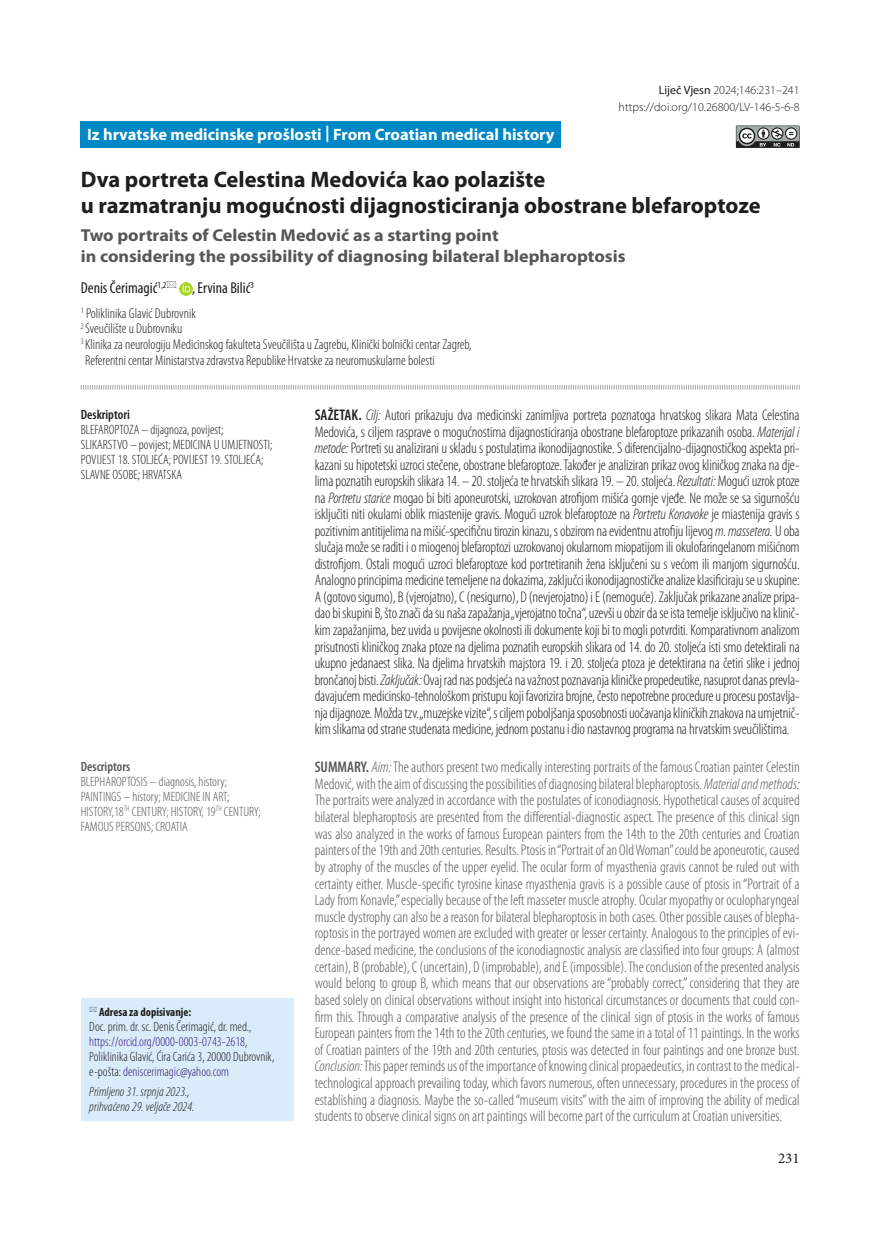
<style>
.page{position:relative;width:872px;height:1234px;background:#fff}
.page>*{position:absolute;margin:0;border:0;box-sizing:border-box;transform-origin:0 0}
.t1{font:700 22.5px/25.5px "Myriad Pro";color:#1f1e1f}
.t2{font:700 17.25px/20.2px "Myriad Pro";color:#565557;scale:1.05 1}
.t3{font:700 16.5px "Myriad Pro";color:#fff}
.t4{font:condensed 15.75px "Myriad Pro";color:#1f1e1f}
.t5{font:300 condensed 15.45px/16.6px "Myriad Pro";color:#565557;text-align:justify}
.t6{font:300 condensed 15.45px/16.5px "Myriad Pro";letter-spacing:-.01em;color:#1f1e1f;text-align:justify}
.t7{font:15px "Minion Pro";color:#1f1e1f}
.t8{font:300 condensed 14.25px "Myriad Pro";color:#1f1e1f}
.t9{font:300 condensed 13.5px/15px "Myriad Pro";color:#1f1e1f}
.t10{font:300 condensed 13.5px/15px "Myriad Pro";color:#565557}
.t11{font:italic 300 condensed 13.5px/15px "Myriad Pro";color:#1f1e1f}
.t12{font:600 condensed 13.5px "Myriad Pro";color:#1f1e1f}
.t13{font:600 condensed 13.5px "Myriad Pro";color:#565557}
.t14{font:300 12px/16.5px "Myriad Pro";color:#1f1e1f;text-align:right}
.t15{font:700 condensed 12px "Myriad Pro";color:#1f1e1f}
.s1{font-weight:400}
.s2{color:#371d7c}
.s3{font-weight:600}
.s4{font-style:italic}
</style>
<div class="page">
<svg style="left:736px;top:125px;width:63px;height:23px"></svg>
<div style="left:81px;top:998px;width:212px;height:122px;background:#daebf9"></div>
<svg style="left:80px;top:385px;width:720px;height:5px"></svg>
<div style="left:81px;top:121px;width:480px;height:27px;background:#0087c5"></div>
<svg style="left:179px;top:282px;width:13px;height:13px"></svg>
<p class="t3" style="left:87px;top:123px;width:469px">Iz hrvatske medicinske prošlosti | From Croatian medical history</p>
<p class="t14" style="left:618px;top:82px;width:182px"><span class="s1">Liječ Vjesn</span> 2024;146:231–241 https://doi.org/10.26800/LV-146-5-6-8</p>
<h1 class="t1" style="left:81px;top:166px;width:681px">Dva portreta Celestina Medovića kao polazište<br>u razmatranju mogućnosti dijagnosticiranja obostrane blefaroptoze</h1>
<p class="t2" style="left:81px;top:225px;width:520px">Two portraits of Celestin Medović as a starting point<br>in considering the possibility of diagnosing bilateral blepharoptosis</p>
<p class="t4" style="left:81px;top:278px;width:87px">Denis Čerimagić<sup>1,2</sup></p>
<p class="t4" style="left:192px;top:278px;width:63px">, Ervina Bilić<sup>3</sup></p>
<p class="t8" style="left:81px;top:304px;width:117px"><sup>1</sup> Poliklinika Glavić Dubrovnik</p>
<p class="t8" style="left:81px;top:320px;width:103px"><sup>2</sup> Sveučilište u Dubrovniku</p>
<p class="t8" style="left:81px;top:336px;width:392px"><sup>3</sup> Klinika za neurologiju Medicinskog fakulteta Sveučilišta u Zagrebu, Klinički bolnički centar Zagreb,</p>
<p class="t8" style="left:85px;top:351px;width:351px">Referentni centar Ministarstva zdravstva Republike Hrvatske za neuromuskularne bolesti</p>
<p class="t12" style="left:81px;top:406px;width:50px">Deskriptori</p>
<p class="t9" style="left:81px;top:422px;width:193px">BLEFAROPTOZA – dijagnoza, povijest; SLIKARSTVO – povijest; MEDICINA U UMJETNOSTI; POVIJEST 18. STOLJEĆA; POVIJEST 19. STOLJEĆA; SLAVNE OSOBE; HRVATSKA</p>
<p class="t13" style="left:81px;top:757px;width:51px">Descriptors</p>
<p class="t10" style="left:81px;top:773px;width:181px">BLEPHAROPTOSIS – diagnosis, history; PAINTINGS – history; MEDICINE IN ART; HISTORY,18<sup>TH</sup> CENTURY; HISTORY, 19<sup>TH</sup> CENTURY; FAMOUS PERSONS; CROATIA</p>
<p class="t15" style="left:99px;top:1004px;width:94px">Adresa za dopisivanje:</p>
<p class="t9" style="left:89px;top:1018px;width:186px">Doc. prim. dr. sc. Denis Čerimagić, dr. med., <span class="s2">https://orcid.org/0000-0003-0743-2618</span>, Poliklinika Glavić, Ćira Carića 3, 20000 Dubrovnik, e-pošta: <span class="s2">deniscerimagic@yahoo.com</span></p>
<p class="t11" style="left:89px;top:1083px;width:107px">Primljeno 31. srpnja 2023., prihvaćeno 29. veljače 2024.</p>
<p class="t6" style="left:315px;top:407px;width:486px"><span class="s3">SAŽETAK.</span> <span class="s4">Cilj:</span> Autori prikazuju dva medicinski zanimljiva portreta poznatoga hrvatskog slikara Mata Celestina Medovića, s ciljem rasprave o mogućnostima dijagnosticiranja obostrane blefaroptoze prikazanih osoba. <span class="s4">Materijal i metode:</span> Portreti su analizirani u skladu s postulatima ikonodijagnostike. S diferencijalno-dijagnostičkog aspekta pri&shy;kazani su hipotetski uzroci stečene, obostrane blefaroptoze. Također je analiziran prikaz ovog kliničkog znaka na dje&shy;lima poznatih europskih slikara 14. – 20. stoljeća te hrvatskih slikara 19. – 20. stoljeća. <span class="s4">Rezultati:</span> Mogući uzrok ptoze na <span class="s4">Portretu starice</span> mogao bi biti aponeurotski, uzrokovan atrofijom mišića gornje vjeđe. Ne može se sa sigurnošću isključiti niti okularni oblik miastenije gravis. Mogući uzrok blefaroptoze na <span class="s4">Portretu Konavoke</span> je miastenija gravis s pozitivnim antitijelima na mišić-specifičnu tirozin kinazu, s obzirom na evidentnu atrofiju lijevog <span class="s4">m. massetera.</span> U oba slučaja može se raditi i o miogenoj blefaroptozi uzrokovanoj okularnom miopatijom ili okulofaringelanom mišićnom distrofijom. Ostali mogući uzroci blefaroptoze kod portretiranih žena isključeni su s većom ili manjom sigurnošću.<br>Analogno principima medicine temeljene na dokazima, zaključci ikonodijagnostičke analize klasificiraju se u skupine:<br>A (gotovo sigurno), B (vjerojatno), C (nesigurno), D (nevjerojatno) i E (nemoguće). Zaključak prikazane analize pripa&shy;dao bi skupini B, što znači da su naša zapažanja „vjerojatno točna“, uzevši u obzir da se ista temelje isključivo na klinič&shy;kim zapažanjima, bez uvida u povijesne okolnosti ili dokumente koji bi to mogli potvrditi. Komparativnom analizom prisutnosti kliničkog znaka ptoze na djelima poznatih europskih slikara od 14. do 20. stoljeća isti smo detektirali na ukupno jedanaest slika. Na djelima hrvatskih majstora 19. i 20. stoljeća ptoza je detektirana na četiri slike i jednoj brončanoj bisti. <span class="s4">Zaključak:</span> Ovaj rad nas podsjeća na važnost poznavanja kliničke propedeutike, nasuprot danas prevla&shy;davajućem medicinsko-tehnološkom pristupu koji favorizira brojne, često nepotrebne procedure u procesu postavlja&shy;nja dijagnoze. Možda tzv. „muzejske vizite“, s ciljem poboljšanja sposobnosti uočavanja kliničkih znakova na umjetnič&shy;kim slikama od strane studenata medicine, jednom postanu i dio nastavnog programa na hrvatskim sveučilištima.</p>
<p class="t5" style="left:315px;top:758px;width:486px"><span class="s3">SUMMARY.</span> <span class="s4">Aim:</span> The authors present two medically interesting portraits of the famous Croatian painter Celestin Medović, with the aim of discussing the possibilities of diagnosing bilateral blepharoptosis. <span class="s4">Material and methods:<br></span>The portraits were analyzed in accordance with the postulates of iconodiagnosis. Hypothetical causes of acquired bilateral blepharoptosis are presented from the differential-diagnostic aspect. The presence of this clinical sign was also analyzed in the works of famous European painters from the 14th to the 20th centuries and Croatian painters of the 19th and 20th centuries. Results. Ptosis in “Portrait of an Old Woman” could be aponeurotic, caused by atrophy of the muscles of the upper eyelid. The ocular form of myasthenia gravis cannot be ruled out with certainty either. Muscle-specific tyrosine kinase myasthenia gravis is a possible cause of ptosis in “Portrait of a Lady from Konavle,” especially because of the left masseter muscle atrophy. Ocular myopathy or oculopharyngeal muscle dystrophy can also be a reason for bilateral blepharoptosis in both cases. Other possible causes of blepha&shy;roptosis in the portrayed women are excluded with greater or lesser certainty. Analogous to the principles of evi&shy;dence-based medicine, the conclusions of the iconodiagnostic analysis are classified into four groups: A (almost certain), B (probable), C (uncertain), D (improbable), and E (impossible). The conclusion of the presented analysis would belong to group B, which means that our observations are “probably correct,” considering that they are based solely on clinical observations without insight into historical circumstances or documents that could con&shy;firm this. Through a comparative analysis of the presence of the clinical sign of ptosis in the works of famous European painters from the 14th to the 20th centuries, we found the same in a total of 11 paintings. In the works of Croatian painters of the 19th and 20th centuries, ptosis was detected in four paintings and one bronze bust.<br><span class="s4">Conclusion:</span> This paper reminds us of the importance of knowing clinical propaedeutics, in contrast to the medical&shy;technological approach prevailing today, which favors numerous, often unnecessary, procedures in the process of establishing a diagnosis. Maybe the so-called “museum visits” with the aim of improving the ability of medical students to observe clinical signs on art paintings will become part of the curriculum at Croatian universities.</p>
<p class="t7" style="left:778px;top:1147px;width:23px">231</p>
</div>
